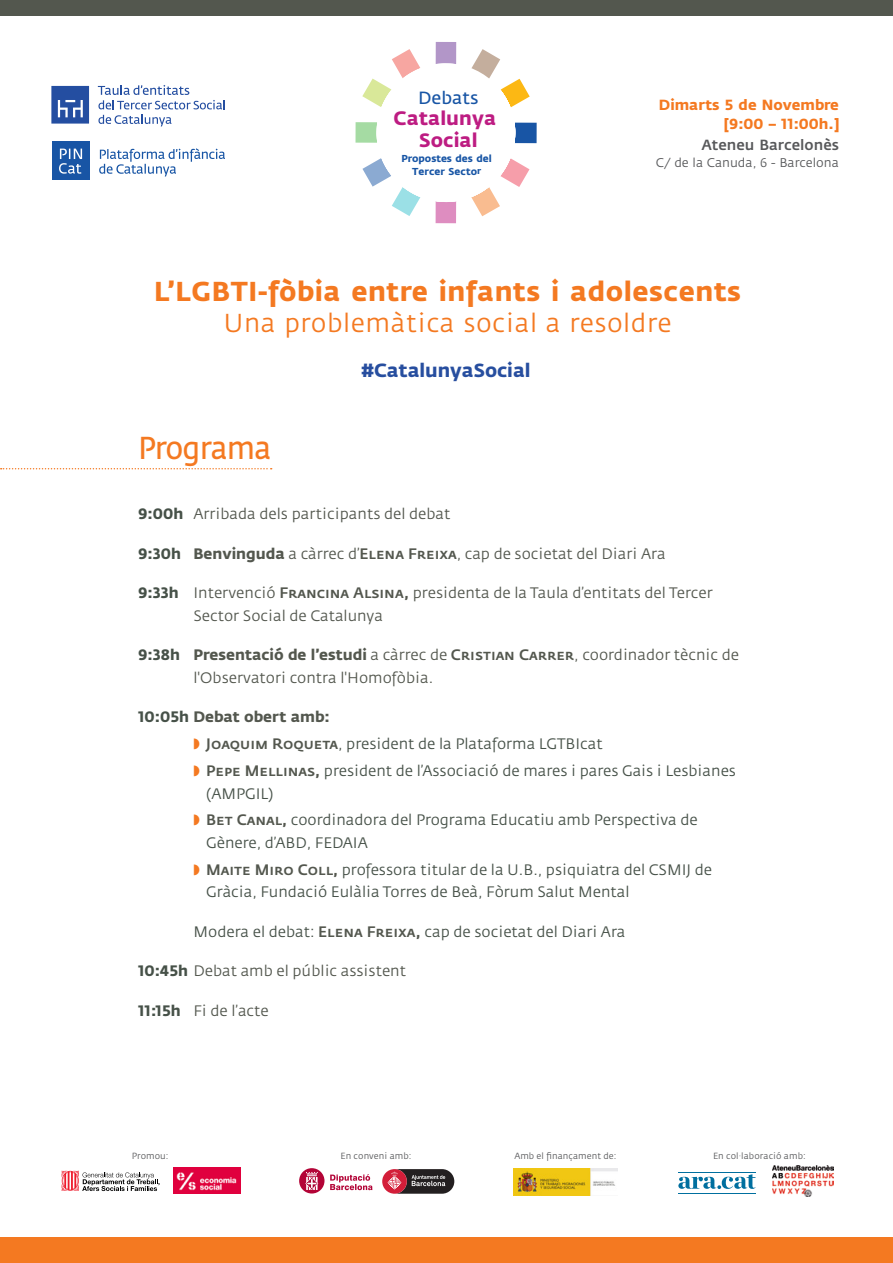
<style>
.page{position:relative;width:893px;height:1263px;background:#fff}
.page>*{position:absolute;margin:0;border:0;box-sizing:border-box;transform-origin:0 0}
._1_text_normal{font:31.35px "Fedra Sans";letter-spacing:-.03em;color:#f47921;scale:.92 1}
.t1{font:700 27.15px "Fedra Sans";letter-spacing:.02em;color:#f47921}
.t2{font:25.65px "Fedra Sans";letter-spacing:.02em;color:#f47921}
.t3{font:700 19.2px/21.9px "Fedra Sans";letter-spacing:.005em;color:#bd1c82;text-align:center}
.t4{font:700 18.9px "Fedra Sans";color:#274e9f}
.t5{font:17.55px "Fedra Sans";letter-spacing:.005em;color:#1855a5}
._1_text_con_sangre{font:15px/22.5px "Fedra Sans";color:#465148}
._1_text_con_sangre-2{font:15px/22.5px "Fedra Sans";color:#53574e}
._1_text_con_sangre-3{font:700 15px "Fedra Sans";color:#53574e}
.t6{font:700 14.55px/19.4px "Fedra Sans";color:#f47921;text-align:right}
.t7{font:500 14.55px "Fedra Sans";color:#57585a}
.t8{font:12.45px "Fedra Sans";color:#57585a}
.t9{font:700 10.05px/12.9px "Fedra Sans";letter-spacing:-.005em;color:#1855a5;text-align:center}
._3_text{font:8.85px "Fedra Sans";letter-spacing:.01em;color:#57585a}
.s1{font-size:9px}
.s2{font-weight:700;color:#465148}
.s3{font-weight:700}
.s4{font-family:"Fedra Sans Medium SC"}
.s5{color:#465148}
.s6{color:#f47921}
.s7{font-family:"Fedra Sans Medium SC";color:#53574e}
</style>
<div class="page">
<svg style="left:1px;top:468px;width:271px;height:1px"></svg>
<svg style="left:51px;top:86px;width:38px;height:38px"></svg>
<svg style="left:98px;top:85px;width:127px;height:24px"></svg>
<svg style="left:98px;top:115px;width:73px;height:11px"></svg>
<div style="left:52px;top:142px;width:38px;height:38px;background:#1855a5"></div>
<svg style="left:99px;top:148px;width:126px;height:28px"></svg>
<svg style="left:59px;top:149px;width:23px;height:25px"></svg>
<div style="left:484px;top:123px;width:53px;height:20px;background:#1855a5"></div>
<div style="left:436px;top:170px;width:20px;height:53px;background:#de8dc0"></div>
<div style="left:355px;top:122px;width:53px;height:21px;background:#a5dba3"></div>
<div style="left:436px;top:42px;width:20px;height:53px;background:#b296c8"></div>
<svg style="left:362px;top:49px;width:168px;height:167px"></svg>
<hr style="left:678px;top:1172px;width:77px;height:1px;background:#006f9f">
<hr style="left:678px;top:1193px;width:77px;height:1px;background:#006f9f">
<svg style="left:678px;top:1174px;width:77px;height:15px"></svg>
<img style="left:772px;top:1165px;width:62px;height:31px">
<svg style="left:62px;top:1170px;width:97px;height:21px"></svg>
<img style="left:173px;top:1168px;width:67px;height:26px">
<svg style="left:382px;top:1169px;width:72px;height:24px;background:#74494f"></svg>
<div style="left:299px;top:1168px;width:25px;height:25px;background:#b30437;border-radius:50%"></div>
<svg style="left:305px;top:1172px;width:13px;height:18px"></svg>
<svg style="left:330px;top:1174px;width:42px;height:16px"></svg>
<img style="left:513px;top:1168px;width:105px;height:28px">
<div style="left:0;top:1237px;width:893px;height:26px;background:#f47921"></div>
<div style="left:0;top:0;width:893px;height:16px;background:#53574e"></div>
<p class="t5" style="left:418px;top:88px;width:62px">Debats</p>
<p class="t3" style="left:394px;top:108px;width:104px">Catalunya<br>Social</p>
<p class="t9" style="left:401px;top:152px;width:92px">Propostes des del<br>Tercer Secto<span class="s1">r</span></p>
<p class="t6" style="left:659px;top:95px;width:182px">Dimarts 5 de Novembre [9:00 – 11:00h.]</p>
<p class="t7" style="left:701px;top:137px;width:139px">Ateneu Barcelonès</p>
<p class="t8" style="left:656px;top:156px;width:184px">C/ de la Canuda, 6 - Barcelona</p>
<p class="t1" style="left:154px;top:275px;width:588px">L’LGBTI-fòbia entre infants i adolescents</p>
<p class="t2" style="left:224px;top:309px;width:449px">Una problemàtica social a resoldre</p>
<p class="_1_text_normal" style="left:138px;top:431px;width:146px">Programa</p>
<p class="t4" style="left:361px;top:359px;width:171px">#CatalunyaSocial</p>
<p class="_1_text_con_sangre-2" style="left:138px;top:503px;width:314px"><span class="s2">9:00h</span> Arribada dels participants del debat</p>
<p class="_1_text_con_sangre-2" style="left:138px;top:543px;width:529px"><span class="s2">9:30h</span> <span class="s3">Benvinguda</span> a càrrec d’<span class="s4">Elena Freixa</span>, cap de societat del Diari Ara</p>
<p class="_1_text_con_sangre-2" style="left:193px;top:582px;width:521px;text-indent:-55px"><span class="s2">9:33h</span> Intervenció <span class="s4">Francina Alsina,</span> presidenta de la Taula d’entitats del Tercer<br>Sector Social de Catalunya</p>
<p class="_1_text_con_sangre-2" style="left:193px;top:644px;width:547px;text-indent:-55px"><span class="s2">9:38h</span> <span class="s3">Presentació de l’estudi</span> a càrrec de <span class="s4">Cristian Carrer</span>, coordinador tècnic de l'Observatori contra l'Homofòbia.</p>
<p class="_1_text_con_sangre-3" style="left:138px;top:708px;width:193px"><span class="s5">10:05h</span> Debat obert amb:</p>
<p class="_1_text_con_sangre" style="left:193px;top:733px;width:411px"><span class="s6">◗</span> <span class="s7">Joaquim Roqueta</span>, president de la Plataforma LGTBIcat</p>
<p class="_1_text_con_sangre" style="left:206px;top:760px;width:531px;text-indent:-13px"><span class="s6">◗</span> <span class="s7">Pepe Mellinas,</span> president de l’Associació de mares i pares Gais i Lesbianes (AMPGIL)</p>
<p class="_1_text_con_sangre" style="left:206px;top:809px;width:493px;text-indent:-13px"><span class="s6">◗</span> <span class="s7">Bet Canal,</span> coordinadora del Programa Educatiu amb Perspectiva de<br>Gènere, d’ABD, FEDAIA</p>
<p class="_1_text_con_sangre" style="left:206px;top:858px;width:507px;text-indent:-13px"><span class="s6">◗</span> <span class="s7">Maite Miro Coll,</span> professora titular de la U.B., psiquiatra del CSMIJ de<br>Gràcia, Fundació Eulàlia Torres de Beà, Fòrum Salut Mental</p>
<p class="_1_text_con_sangre" style="left:193px;top:920px;width:433px">Modera el debat: <span class="s7">Elena Freixa,</span> cap de societat del Diari Ara</p>
<p class="_1_text_con_sangre-2" style="left:138px;top:960px;width:269px"><span class="s2">10:45h</span> Debat amb el públic assistent</p>
<p class="_1_text_con_sangre-2" style="left:138px;top:999px;width:132px"><span class="s2">11:15h</span> Fi de l’acte</p>
<p class="_3_text" style="left:132px;top:1151px;width:38px">Promou:</p>
<p class="_3_text" style="left:340px;top:1151px;width:73px">En conveni amb:</p>
<p class="_3_text" style="left:514px;top:1151px;width:104px">Amb el finançament de:</p>
<p class="_3_text" style="left:713px;top:1151px;width:94px">En col·laboració amb:</p>
</div>
